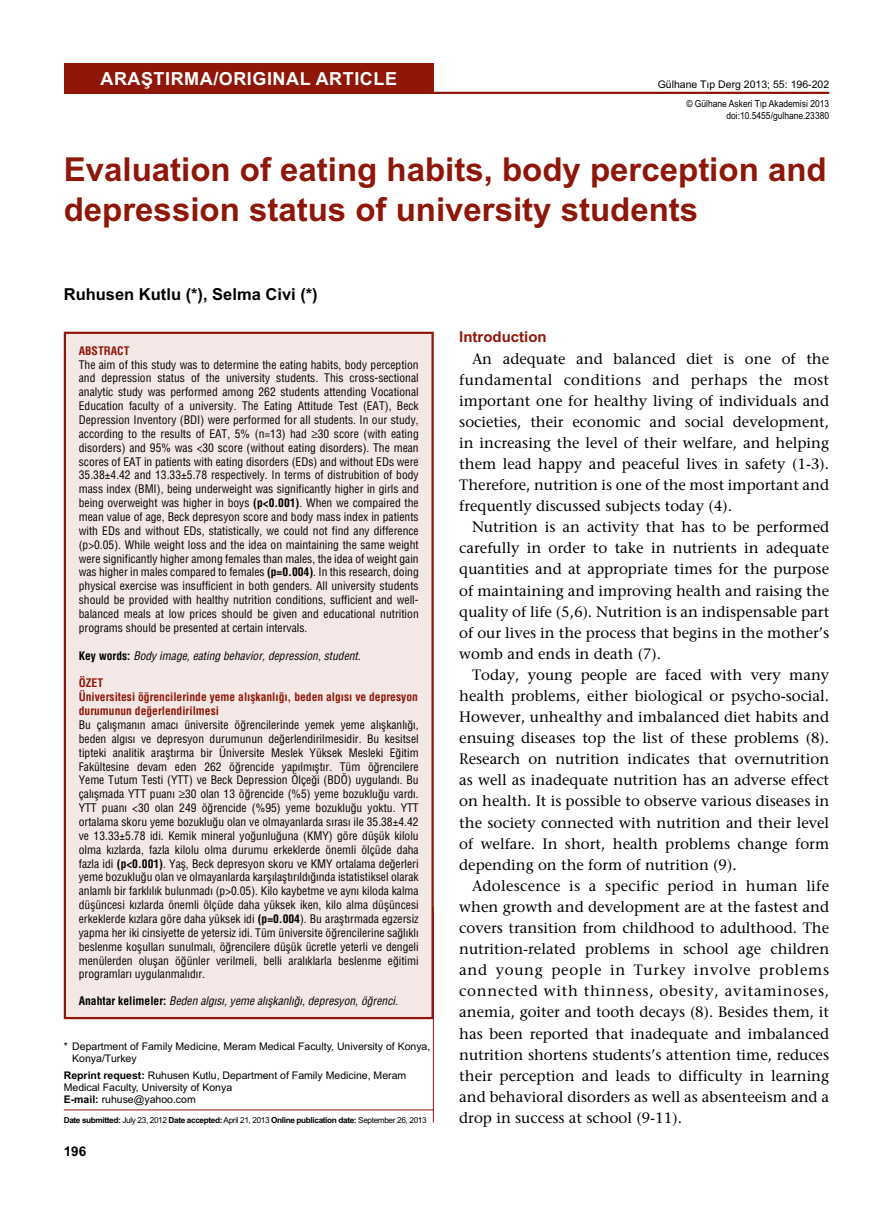
<style>
.page{position:relative;width:893px;height:1212px;background:#fff}
.page>*{position:absolute;margin:0;border:0;box-sizing:border-box;transform-origin:0 0}
.t1{font:700 33px/39.6px "Arial";color:#8f1709}
.t2{font:700 18px "Arial";letter-spacing:.03em;color:#fff}
.t3{font:700 16.5px "Arial";color:#000}
.t4{font:500 15px "ITC Stone Serif";color:#000}
.t5{font:500 15px "ITC Stone Serif";letter-spacing:.05em;color:#000}
.t6{font:500 15px "ITC Stone Serif";letter-spacing:.02em;color:#000}
.t7{font:700 15px "Arial";color:#8f1709}
.t8{font:700 13.5px "Arial";color:#000}
.t9{font:11.55px/13.8px "Helvetica Condensed Turk";color:#000}
.t10{font:italic 11.55px "Helvetica Condensed Turk";color:#000}
.t11{font:10.5px/12px "Arial";color:#000}
.t12{font:9.75px/11.7px "Arial";color:#000;text-align:right;scale:.87 1}
.t13{font:700 8.25px "Arial";letter-spacing:-.045em;color:#000}
.s1{font-weight:700;color:#8f1709}
.s2{font-weight:700}
.s3{font-weight:700;font-style:normal}
.s4{font-weight:400}
</style>
<div class="page">
<hr style="left:64px;top:1109px;width:370px;height:1px;background:#8f1709">
<hr style="left:433px;top:907px;width:1px;height:216px;background:#8f1709">
<div style="left:64px;top:64px;width:370px;height:30px;background:#8f1709"></div>
<hr style="left:398px;top:92px;width:431px;height:2px;background:#8f1709">
<div style="left:65px;top:333px;width:368px;height:685px;background:#f4e8e6"></div>
<div style="left:64px;top:332px;width:370px;height:687px;border:2px solid #8f1709"></div>
<p class="t2" style="left:100px;top:69px;width:298px">ARAŞTIRMA/ORIGINAL ARTICLE</p>
<p class="t11" style="left:658px;top:78px;width:173px">Gülhane Tıp Derg 2013; 55: 196-202</p>
<p class="t12" style="left:686px;top:98px;width:166px">© Gülhane Askeri Tıp Akademisi 2013 doi:10.5455/gulhane.23380</p>
<p class="t1" style="left:64px;top:149px;width:764px">Evaluation of eating habits, body perception and depression status of university students</p>
<p class="t3" style="left:64px;top:284px;width:255px">Ruhusen Kutlu (*), Selma Civi (*)</p>
<p class="t9" style="left:79px;top:343px;width:341px"><span class="s1">ABSTRACT<br></span>The aim of this study was to determine the eating habits, body perception and depression status of the university students. This cross-sectional analytic study was performed among 262 students attending Vocational Education faculty of a university. The Eating Attitude Test (EAT), Beck Depression Inventory (BDI) were performed for all students. In our study, according to the results of EAT, 5% (n=13) had ≥30 score (with eating disorders) and 95% was &lt;30 score (without eating disorders). The mean scores of EAT in patients with eating disorders (EDs) and without EDs were 35.38±4.42 and 13.33±5.78 respectively. In terms of distrubition of body mass index (BMI), being underweight was significantly higher in girls and being overweight was higher in boys <span class="s2">(p&lt;0.001)</span>. When we compaired the mean value of age, Beck depresyon score and body mass index in patients with EDs and without EDs, statistically, we could not find any difference (p&gt;0.05). While weight loss and the idea on maintaining the same weight were significantly higher among females than males, the idea of weight gain was higher in males compared to females <span class="s2">(p=0.004)</span>. In this research, doing physical exercise was insufficient in both genders. All university students should be provided with healthy nutrition conditions, sufficient and well&shy;balanced meals at low prices should be given and educational nutrition programs should be presented at certain intervals.</p>
<p class="t10" style="left:79px;top:648px;width:283px"><span class="s3">Key words:</span> Body image, eating behavior, depression, student.</p>
<p class="t9" style="left:79px;top:676px;width:341px"><span class="s1">ÖZET<br>Üniversitesi öğrencilerinde yeme alışkanlığı, beden algısı ve depresyon durumunun değerlendirilmesi<br></span>Bu çalışmanın amacı üniversite öğrencilerinde yemek yeme alışkanlığı, beden algısı ve depresyon durumunun değerlendirilmesidir. Bu kesitsel tipteki analitik araştırma bir Üniversite Meslek Yüksek Mesleki Eğitim Fakültesine devam eden 262 öğrencide yapılmıştır. Tüm öğrencilere Yeme Tutum Testi (YTT) ve Beck Depression Ölçeği (BDÖ) uygulandı. Bu çalışmada YTT puanı ≥30 olan 13 öğrencide (%5) yeme bozukluğu vardı.<br>YTT puanı &lt;30 olan 249 öğrencide (%95) yeme bozukluğu yoktu. YTT ortalama skoru yeme bozukluğu olan ve olmayanlarda sırası ile 35.38±4.42 ve 13.33±5.78 idi. Kemik mineral yoğunluğuna (KMY) göre düşük kilolu olma kızlarda, fazla kilolu olma durumu erkeklerde önemli ölçüde daha fazla idi <span class="s2">(p&lt;0.001)</span>. Yaş, Beck depresyon skoru ve KMY ortalama değerleri yeme bozukluğu olan ve olmayanlarda karşılaştırıldığında istatistiksel olarak anlamlı bir farklılık bulunmadı (p&gt;0.05). Kilo kaybetme ve aynı kiloda kalma düşüncesi kızlarda önemli ölçüde daha yüksek iken, kilo alma düşüncesi erkeklerde kızlara göre daha yüksek idi <span class="s2">(p=0.004</span>). Bu araştırmada egzersiz yapma her iki cinsiyette de yetersiz idi. Tüm üniversite öğrencilerine sağlıklı beslenme koşulları sunulmalı, öğrencilere düşük ücretle yeterli ve dengeli menülerden oluşan öğünler verilmeli, belli aralıklarla beslenme eğitimi programları uygulanmalıdır.</p>
<p class="t10" style="left:79px;top:993px;width:321px"><span class="s3">Anahtar kelimeler:</span> Beden algısı, yeme alışkanlığı, depresyon, öğrenci.</p>
<p class="t11" style="left:72px;top:1041px;width:360px;text-indent:-9px">* Department of Family Medicine, Meram Medical Faculty, University of Konya,<br>Konya/Turkey</p>
<p class="t11" style="left:64px;top:1069px;width:344px"><span class="s2">Reprint request:</span> Ruhusen Kutlu, Department of Family Medicine, Meram<br>Medical Faculty, University of Konya<br><span class="s2">E-mail:</span> ruhuse@yahoo.com</p>
<p class="t7" style="left:459px;top:329px;width:89px">Introduction</p>
<p class="t4" style="left:472px;top:349px;width:359px">An adequate and balanced diet is one of the</p>
<p class="t6" style="left:459px;top:370px;width:371px">fundamental conditions and perhaps the most</p>
<p class="t4" style="left:459px;top:391px;width:371px">important one for healthy living of individuals and</p>
<p class="t4" style="left:459px;top:412px;width:371px">societies, their economic and social development,</p>
<p class="t4" style="left:459px;top:433px;width:371px">in increasing the level of their welfare, and helping</p>
<p class="t4" style="left:459px;top:454px;width:371px">them lead happy and peaceful lives in safety (1-3).</p>
<p class="t4" style="left:459px;top:475px;width:371px">Therefore, nutrition is one of the most important and</p>
<p class="t4" style="left:459px;top:496px;width:274px">frequently discussed subjects today (4).</p>
<p class="t4" style="left:472px;top:518px;width:359px">Nutrition is an activity that has to be performed</p>
<p class="t4" style="left:459px;top:539px;width:371px">carefully in order to take in nutrients in adequate</p>
<p class="t4" style="left:459px;top:560px;width:371px">quantities and at appropriate times for the purpose</p>
<p class="t4" style="left:459px;top:581px;width:371px">of maintaining and improving health and raising the</p>
<p class="t4" style="left:459px;top:602px;width:371px">quality of life (5,6). Nutrition is an indispensable part</p>
<p class="t4" style="left:459px;top:623px;width:371px">of our lives in the process that begins in the mother’s</p>
<p class="t4" style="left:459px;top:644px;width:203px">womb and ends in death (7).</p>
<p class="t4" style="left:472px;top:665px;width:359px">Today, young people are faced with very many</p>
<p class="t4" style="left:459px;top:686px;width:371px">health problems, either biological or psycho-social.</p>
<p class="t4" style="left:459px;top:707px;width:371px">However, unhealthy and imbalanced diet habits and</p>
<p class="t4" style="left:459px;top:728px;width:371px">ensuing diseases top the list of these problems (8).</p>
<p class="t4" style="left:459px;top:750px;width:371px">Research on nutrition indicates that overnutrition</p>
<p class="t4" style="left:459px;top:771px;width:371px">as well as inadequate nutrition has an adverse effect</p>
<p class="t4" style="left:459px;top:792px;width:371px">on health. It is possible to observe various diseases in</p>
<p class="t4" style="left:459px;top:813px;width:371px">the society connected with nutrition and their level</p>
<p class="t4" style="left:459px;top:834px;width:371px">of welfare. In short, health problems change form</p>
<p class="t4" style="left:459px;top:855px;width:279px">depending on the form of nutrition (9).</p>
<p class="t6" style="left:472px;top:876px;width:359px">Adolescence is a specific period in human life</p>
<p class="t4" style="left:459px;top:897px;width:371px">when growth and development are at the fastest and</p>
<p class="t4" style="left:459px;top:918px;width:371px">covers transition from childhood to adulthood. The</p>
<p class="t4" style="left:459px;top:939px;width:371px">nutrition-related problems in school age children</p>
<p class="t5" style="left:459px;top:960px;width:371px">and young people in Turkey involve problems</p>
<p class="t5" style="left:459px;top:982px;width:371px">connected with thinness, obesity, avitaminoses,</p>
<p class="t4" style="left:459px;top:1003px;width:371px">anemia, goiter and tooth decays (8). Besides them, it</p>
<p class="t4" style="left:459px;top:1024px;width:371px">has been reported that inadequate and imbalanced</p>
<p class="t4" style="left:459px;top:1045px;width:371px">nutrition shortens students’s attention time, reduces</p>
<p class="t4" style="left:459px;top:1066px;width:371px">their perception and leads to difficulty in learning</p>
<p class="t4" style="left:459px;top:1087px;width:371px">and behavioral disorders as well as absenteeism and a</p>
<p class="t13" style="left:64px;top:1115px;width:364px">Date submitted: <span class="s4">July 23, 2012</span> Date accepted: <span class="s4">April 21, 2013</span> Online publication date: <span class="s4">September 26, 2013</span></p>
<p class="t4" style="left:459px;top:1108px;width:224px">drop in success at school (9-11).</p>
<p class="t8" style="left:64px;top:1143px;width:24px">196</p>
</div>
